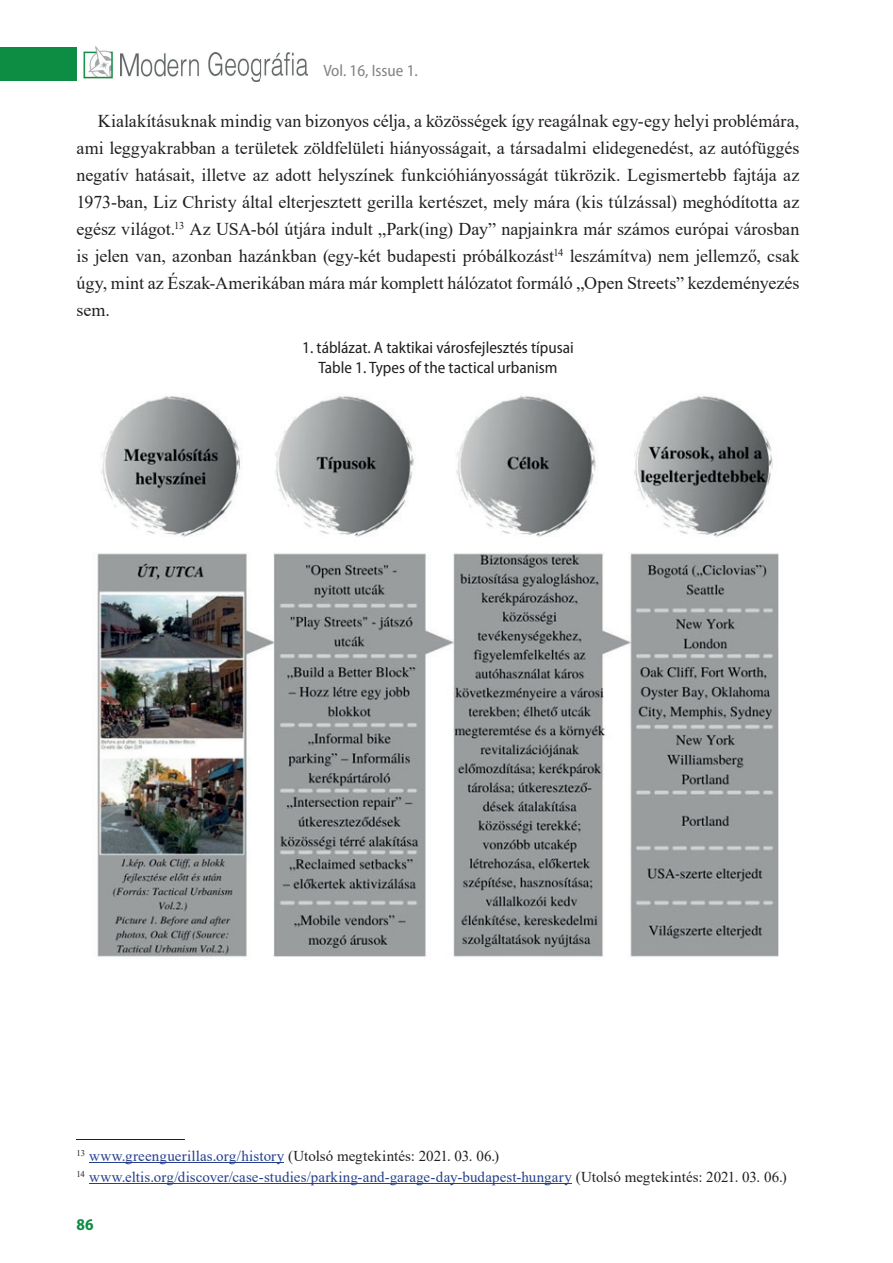
<style>
.page{position:relative;width:893px;height:1263px;background:#fff}
.page>*{position:absolute;margin:0;border:0;box-sizing:border-box;transform-origin:0 0}
.t1{font:18px/27px "Times New Roman";color:#231f20;text-align:justify}
.t2{font:semi-condensed 16.5px/19.8px "Myriad Pro";color:#231f20;text-align:center}
.t3{font:semi-condensed 16.5px "Myriad Pro";color:#808285}
.t4{font:700 semi-condensed 16.5px "Myriad Pro";color:#0d8c44}
.t5{font:15px/21.3px "Times New Roman";letter-spacing:.005em;color:#253f8e}
.s1{color:#231f20}
</style>
<div class="page">
<img style="left:121px;top:52px;width:186px;height:29px">
<img style="left:83px;top:46px;width:30px;height:33px">
<div style="left:0;top:48px;width:77px;height:33px;background:#0d8c44"></div>
<hr style="left:77px;top:1139px;width:108px;height:1px;background:#231f20">
<hr style="left:89px;top:1162px;width:195px;height:1px;background:#253f8e">
<hr style="left:89px;top:1183px;width:483px;height:1px;background:#253f8e">
<img style="left:97px;top:396px;width:682px;height:561px">
<p class="t3" style="left:323px;top:61px;width:96px">Vol. 16, Issue 1.</p>
<p class="t1" style="left:77px;top:107px;width:724px;text-indent:21px">Kialakításuknak mindig van bizonyos célja, a közösségek így reagálnak egy-egy helyi problémára, ami leggyakrabban a területek zöldfelületi hiányosságait, a társadalmi elidegenedést, az autófüggés negatív hatásait, illetve az adott helyszínek funkcióhiányosságát tükrözik. Legismertebb fajtája az 1973-ban, Liz Christy által elterjesztett gerilla kertészet, mely mára (kis túlzással) meghódította az egész világot.<sup>13</sup> Az USA-ból útjára indult „Park(ing) Day” napjainkra már számos európai városban is jelen van, azonban hazánkban (egy-két budapesti próbálkozást<sup>14</sup> leszámítva) nem jellemző, csak úgy, mint az Észak-Amerikában mára már komplett hálózatot formáló „Open Streets” kezdeményezés sem.</p>
<p class="t2" style="left:302px;top:338px;width:273px">1. táblázat. A taktikai városfejlesztés típusai<br>Table 1. Types of the tactical urbanism</p>
<p class="t5" style="left:77px;top:1145px;width:712px"><sup>13</sup> www.greenguerillas.org/history <span class="s1">(Utolsó megtekintés: 2021. 03. 06.)<br></span><sup>14</sup> www.eltis.org/discover/case-studies/parking-and-garage-day-budapest-hungary <span class="s1">(Utolsó megtekintés: 2021. 03. 06.)</span></p>
<p class="t4" style="left:77px;top:1213px;width:19px">86</p>
</div>
